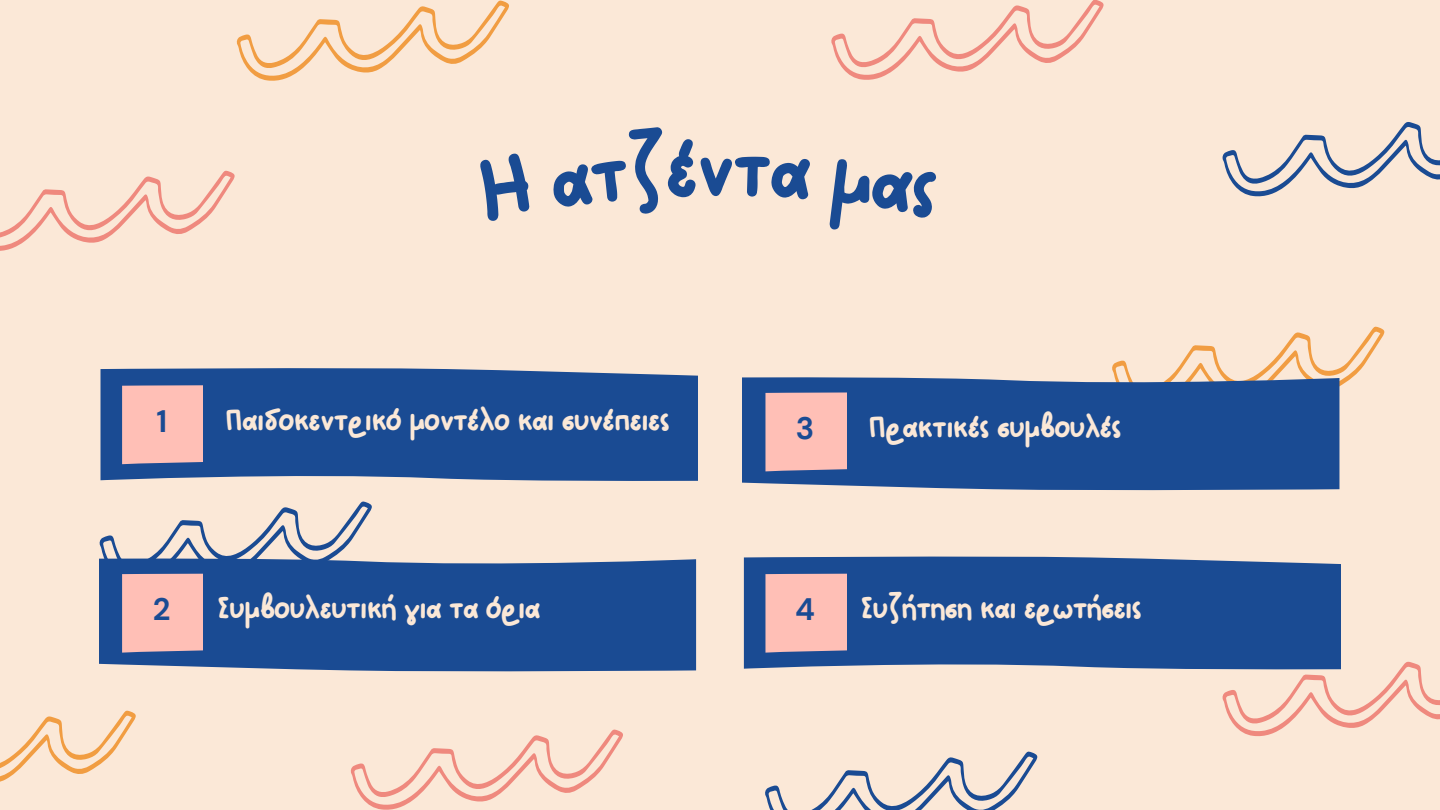
<style>
.page{position:relative;width:1440px;height:810px;background:#fbe8d7}
.page>*{position:absolute;margin:0;border:0;box-sizing:border-box;transform-origin:0 0}
.t1{font:85px "NF One Little Font Bold";color:#1a4b93}
.t2{font:32px "NF One Little Font Bold";color:#fbe8d7}
.t3{font:700 31px "DM Sans";color:#1a4b93}
</style>
<div class="page">
<svg style="left:765px;top:751px;width:273px;height:59px"></svg>
<svg style="left:1222px;top:661px;width:218px;height:76px"></svg>
<svg style="left:1112px;top:326px;width:273px;height:82px"></svg>
<svg style="left:0;top:710px;width:136px;height:72px"></svg>
<svg style="left:236px;top:0;width:273px;height:81px"></svg>
<svg style="left:831px;top:0;width:273px;height:80px"></svg>
<svg style="left:0;top:170px;width:235px;height:81px"></svg>
<svg style="left:350px;top:729px;width:273px;height:81px"></svg>
<svg style="left:1222px;top:122px;width:218px;height:75px"></svg>
<div style="left:101px;top:368px;width:596px;height:113px;background:#1a4b93"></div>
<svg style="left:744px;top:556px;width:597px;height:116px;background:#2a5697"></svg>
<svg style="left:99px;top:559px;width:597px;height:113px;background:#285497"></svg>
<svg style="left:743px;top:374px;width:596px;height:117px;background:#2d5797"></svg>
<svg style="left:122px;top:384px;width:81px;height:83px;background:#efb7b3"></svg>
<svg style="left:765px;top:573px;width:81px;height:82px;background:#f1b8b3"></svg>
<svg style="left:99px;top:501px;width:274px;height:154px"></svg>
<svg style="left:765px;top:392px;width:81px;height:82px;background:#f1b8b3"></svg>
<p class="t1" style="left:697px;top:116px;width:38px">ν</p>
<p class="t2" style="left:225px;top:400px;width:446px">Παιδοκεντρικό μοντέλο και συνέπειες</p>
<p class="t3" style="left:156px;top:401px;width:12px">1</p>
<p class="t2" style="left:869px;top:407px;width:254px">Πρακτικές συμβουλές</p>
<p class="t3" style="left:796px;top:409px;width:20px">3</p>
<p class="t2" style="left:217px;top:588px;width:324px">Συμβουλευτική για τα όρια</p>
<p class="t2" style="left:861px;top:588px;width:283px">Συζήτηση και ερωτήσεις</p>
<p class="t3" style="left:153px;top:590px;width:19px">2</p>
<p class="t3" style="left:795px;top:590px;width:21px">4</p>
</div>
